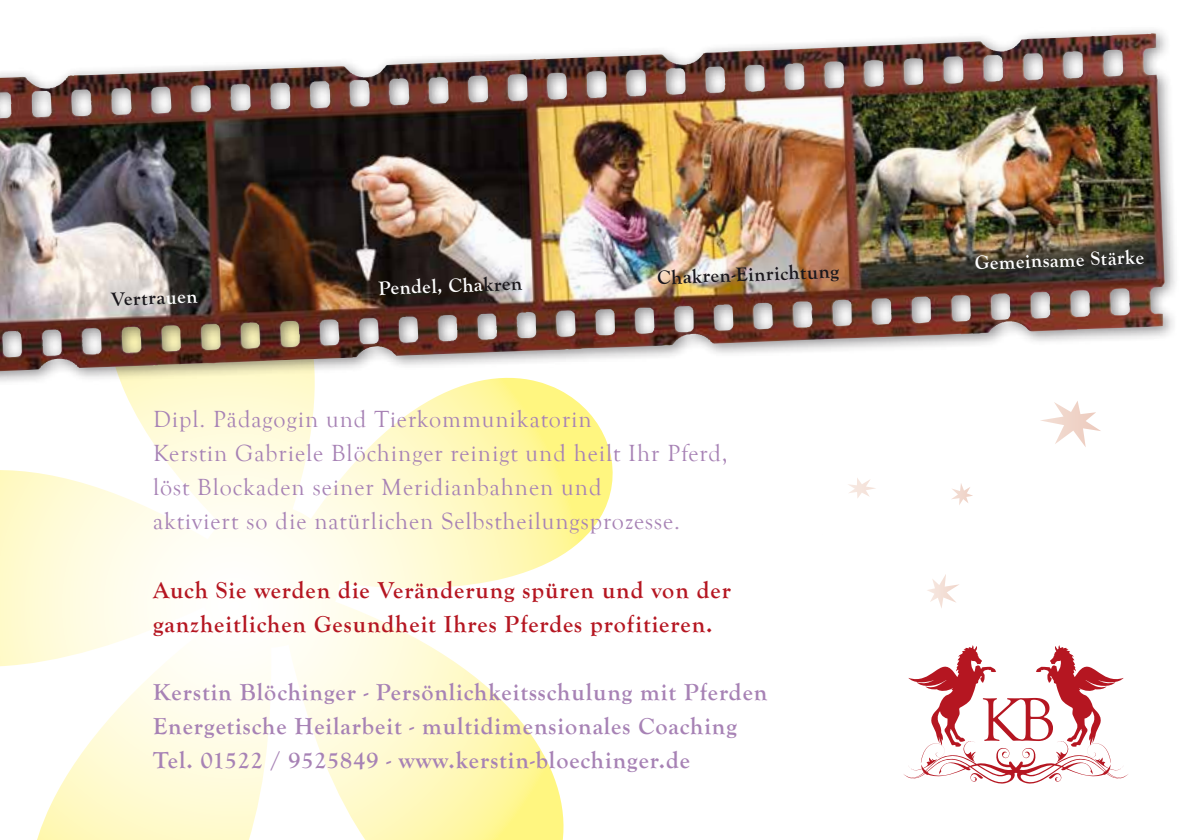
<style>
.page{position:relative;width:1191px;height:840px;background:#fff}
.page>*{position:absolute;margin:0;border:0;box-sizing:border-box;transform-origin:0 0}
.t1{font:24px/34px "Goudy Old Style T";letter-spacing:.04em;color:#a782b5}
.t2{font:700 24px/34px "Goudy Old Style T";letter-spacing:.04em;color:#a782b5}
.t3{font:700 24px/34px "Goudy Old Style T";letter-spacing:.04em;color:#b51621}
.t4{font:700 20px "Goudy Old Style T";color:#fff}
.t5{font:700 20px "Goudy Old Style T";color:#1a171c}
.s1{color:#fff}
.s2{color:#1a171c}
</style>
<div class="page">
<svg style="left:0;top:389px;width:613px;height:450px"></svg>
<svg style="left:903px;top:645px;width:225px;height:138px"></svg>
<div style="left:0;top:24px;width:1179px;height:365px;background:#1a171c;opacity:.5"></div>
<img style="left:592px;top:33px;width:559px;height:32px">
<svg style="left:848px;top:478px;width:28px;height:20px"></svg>
<svg style="left:952px;top:483px;width:21px;height:22px"></svg>
<svg style="left:1040px;top:401px;width:61px;height:46px"></svg>
<svg style="left:927px;top:574px;width:32px;height:34px"></svg>
<p class="t5" style="left:111px;top:288px;width:88px;rotate:-2deg">Vertra<span class="s1">uen</span></p>
<p class="t4" style="left:378px;top:276px;width:145px;rotate:-2deg">Pendel, Cha<span class="s2">kren</span></p>
<p class="t5" style="left:657px;top:266px;width:183px;rotate:-2deg">Chakren-Einrichtung</p>
<p class="t1" style="left:153px;top:402px;width:576px">Dipl. Pädagogin und Tierkommunikatorin<br>Kerstin Gabriele Blöchinger reinigt und heilt Ihr Pferd, löst Blockaden seiner Meridianbahnen und<br>aktiviert so die natürlichen Selbstheilungsprozesse.</p>
<p class="t3" style="left:153px;top:572px;width:579px">Auch Sie werden die Veränderung spüren und von der ganzheitlichen Gesundheit Ihres Pferdes profitieren.</p>
<p class="t2" style="left:153px;top:674px;width:616px">Kerstin Blöchinger - Persönlichkeitsschulung mit Pferden<br>Energetische Heilarbeit - multidimensionales Coaching<br>Tel. 01522 / 9525849 - www.kerstin-bloechinger.de</p>
<p class="t4" style="left:974px;top:251px;width:171px;rotate:-2deg">Gemeinsame Stärke</p>
</div>
